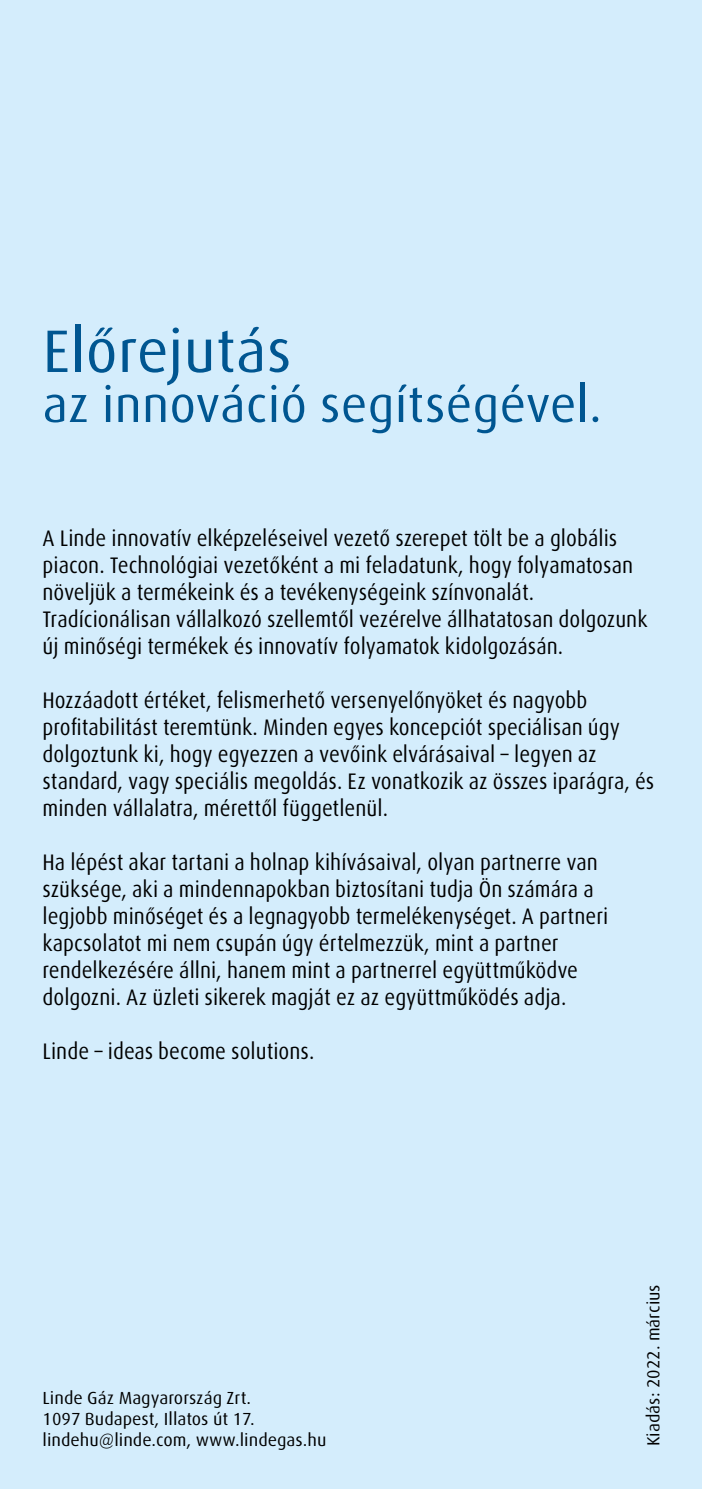
<style>
.page{position:relative;width:702px;height:1489px;background:#fff}
.page>*{position:absolute;margin:0;border:0;box-sizing:border-box;transform-origin:0 0}
.t1{font:60px "Linde Dax Global";color:#005691}
.t2{font:50px "Linde Dax Global";color:#005691}
.t3{font:22.5px/27px "Linde Dax Global";color:#000;scale:.9 1}
.t4{font:17.5px/21px "Linde Dax Global";color:#000}
</style>
<div class="page">
<div style="left:0;top:0;width:702px;height:1488px;background:#d4edfc"></div>
<h1 class="t1" style="left:42px;top:316px;width:251px">Előrejutás</h1>
<h2 class="t2" style="left:42px;top:375px;width:561px">az innováció segítségével.</h2>
<p class="t3" style="left:43px;top:524px;width:673px">A Linde innovatív elképzeléseivel vezető szerepet tölt be a globális piacon. Technológiai vezetőként a mi feladatunk, hogy folyamatosan növeljük a termékeink és a tevékenységeink színvonalát.<br>Tradícionálisan vállalkozó szellemtől vezérelve állhatatosan dolgozunk új minőségi termékek és innovatív folyamatok kidolgozásán.</p>
<p class="t3" style="left:43px;top:686px;width:681px">Hozzáadott értéket, felismerhető versenyelőnyöket és nagyobb profitabilitást teremtünk. Minden egyes koncepciót speciálisan úgy dolgoztunk ki, hogy egyezzen a vevőink elvárásaival – legyen az standard, vagy speciális megoldás. Ez vonatkozik az összes iparágra, és minden vállalatra, mérettől függetlenül.</p>
<p class="t3" style="left:43px;top:848px;width:630px">Ha lépést akar tartani a holnap kihívásaival, olyan partnerre van szüksége, aki a mindennapokban biztosítani tudja Ön számára a legjobb minőséget és a legnagyobb termelékenységet. A partneri kapcsolatot mi nem csupán úgy értelmezzük, mint a partner rendelkezésére állni, hanem mint a partnerrel együttműködve dolgozni. Az üzleti sikerek magját ez az együttműködés adja.</p>
<p class="t3" style="left:43px;top:1037px;width:303px">Linde – ideas become solutions.</p>
<p class="t4" style="left:43px;top:1387px;width:285px">Linde Gáz Magyarország Zrt.<br>1097 Budapest, Illatos út 17. lindehu@linde.com, www.lindegas.hu</p>
<p class="t4" style="left:643px;top:1446px;width:164px;rotate:-90deg">Kiadás: 2022. március</p>
</div>
